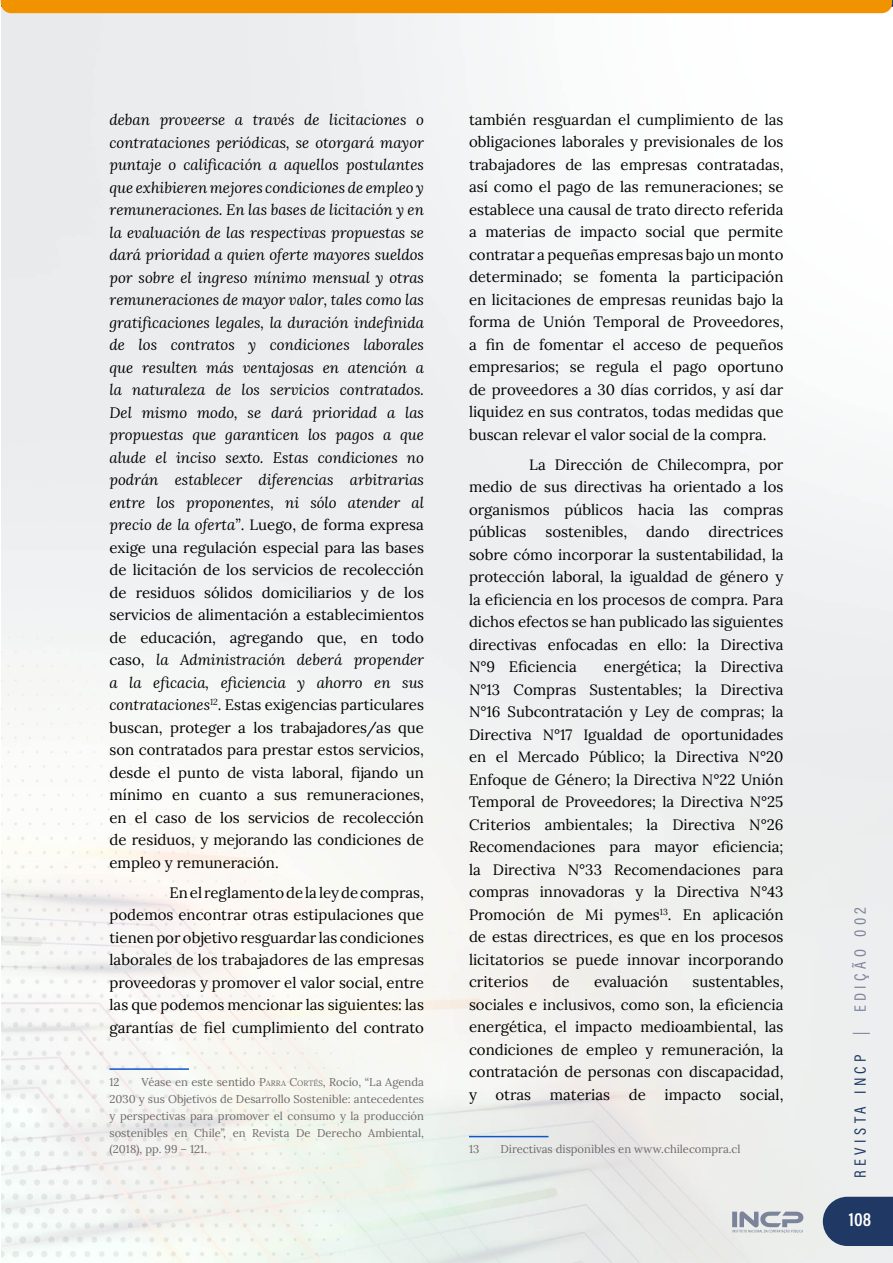
<style>
.page{position:relative;width:893px;height:1263px;background:#fff}
.page>*{position:absolute;margin:0;border:0;box-sizing:border-box;transform-origin:0 0}
.t1{font:19.35px "Acumin Variable Concept";color:#fff}
.t2{font:16.5px "Acumin Variable Concept";letter-spacing:.265em;color:#1f3864}
.t3{font:15px/22.5px "Lora";color:#000;text-align:justify}
.t4{font:italic 15px/22.5px "Lora";color:#000;text-align:justify}
.t5{font:11.25px/16.8px "Lora";color:#6f6969;text-align:justify}
.s1{font-style:normal}
.s2{font-style:inherit}
.s3{font-size:7.8px}
.s4{color:#7c849c}
</style>
<div class="page">
<img style="left:1px;top:0;width:892px;height:1263px">
<svg style="left:823px;top:1197px;width:70px;height:49px;background:#2d456d"></svg>
<div style="left:1px;top:0;width:891px;height:13px;background:#f19200"></div>
<svg style="left:732px;top:1211px;width:72px;height:22px;background:#babec7"></svg>
<hr style="left:110px;top:1068px;width:79px;height:2px;background:#15c">
<hr style="left:469px;top:1136px;width:79px;height:1px;background:#15c">
<p class="t4" style="left:110px;top:108px;width:316px">deban proveerse a través de licitaciones o contrataciones periódicas, se otorgará mayor puntaje o calificación a aquellos postulantes que exhibieren mejores condiciones de empleo y remuneraciones. En las bases de licitación y en la evaluación de las respectivas propuestas se dará prioridad a quien oferte mayores sueldos por sobre el ingreso mínimo mensual y otras remuneraciones de mayor valor, tales como las gratificaciones legales, la duración indefinida de los contratos y condiciones laborales que resulten más ventajosas en atención a la naturaleza de los servicios contratados.<br>Del mismo modo, se dará prioridad a las propuestas que garanticen los pagos a que alude el inciso sexto. Estas condiciones no podrán establecer diferencias arbitrarias entre los proponentes, ni sólo atender al precio de la oferta”<span class="s1">. Luego, de forma expresa exige una regulación especial para las bases de licitación de los servicios de recolección de residuos sólidos domiciliarios y de los servicios de alimentación a establecimientos de educación, agregando que, en todo caso,</span> la Administración deberá propender a la eficacia, eficiencia y ahorro en sus contrataciones<sup>12</sup><span class="s1">. Estas exigencias particulares buscan, proteger a los trabajadores/as que son contratados para prestar estos servicios, desde el punto de vista laboral, fijando un mínimo en cuanto a sus remuneraciones, en el caso de los servicios de recolección de residuos, y mejorando las condiciones de empleo y remuneración.</span></p>
<p class="t3" style="left:110px;top:880px;width:316px;text-indent:60px">En el reglamento de la ley de compras, podemos encontrar otras estipulaciones que tienen por objetivo resguardar las condiciones laborales de los trabajadores de las empresas proveedoras y promover el valor social, entre las que podemos mencionar las siguientes: las garantías de fiel cumplimiento del contrato</p>
<p class="t5" style="left:110px;top:1073px;width:316px;text-indent:32px">Véase en este sentido <span class="s2">P</span><span class="s3">ARRA</span> <span class="s2">C</span><span class="s3">ORTÉS</span>, Rocío, “La Agenda 2030 y sus Objetivos de Desarrollo Sostenible: antecedentes y perspectivas para promover el consumo y la producción sostenibles en Chile”, en Revista De Derecho Ambiental, (2018), pp. 99 – 121.</p>
<p class="t5" style="left:110px;top:1073px;width:12px">12</p>
<p class="t3" style="left:469px;top:107px;width:316px">también resguardan el cumplimiento de las obligaciones laborales y previsionales de los trabajadores de las empresas contratadas, así como el pago de las remuneraciones; se establece una causal de trato directo referida a materias de impacto social que permite contratar a pequeñas empresas bajo un monto determinado; se fomenta la participación en licitaciones de empresas reunidas bajo la forma de Unión Temporal de Proveedores, a fin de fomentar el acceso de pequeños empresarios; se regula el pago oportuno de proveedores a 30 días corridos, y así dar liquidez en sus contratos, todas medidas que buscan relevar el valor social de la compra.</p>
<p class="t3" style="left:469px;top:452px;width:316px;text-indent:60px">La Dirección de Chilecompra, por medio de sus directivas ha orientado a los organismos públicos hacia las compras públicas</p>
<p class="t3" style="left:469px;top:520px;width:316px;text-indent:239px">directrices sobre cómo incorporar la sustentabilidad, la protección laboral, la igualdad de género y la eficiencia en los procesos de compra. Para dichos efectos se han publicado las siguientes directivas enfocadas en ello: la Directiva N°9 Eficiencia</p>
<p class="t3" style="left:545px;top:520px;width:83px">sostenibles,</p>
<p class="t3" style="left:646px;top:520px;width:45px">dando</p>
<p class="t3" style="left:469px;top:655px;width:316px;text-indent:135px">energética; la Directiva N°13 Compras Sustentables; la Directiva N°16 Subcontratación y Ley de compras; la Directiva N°17 Igualdad de oportunidades en el Mercado Público; la Directiva N°20<br>Enfoque de Género; la Directiva N°22 Unión Temporal de Proveedores; la Directiva N°25<br>Criterios ambientales; la Directiva N°26<br>Recomendaciones para mayor eficiencia; la Directiva N°33 Recomendaciones para compras innovadoras y la Directiva N°43<br>Promoción de Mi pymes<sup>13</sup>. En aplicación de estas directrices, es que en los procesos licitatorios se puede innovar incorporando criterios</p>
<p class="t3" style="left:553px;top:970px;width:19px">de</p>
<p class="t3" style="left:594px;top:970px;width:76px">evaluación</p>
<p class="t3" style="left:469px;top:970px;width:316px;text-indent:224px">sustentables, sociales e inclusivos, como son, la eficiencia energética, el impacto medioambiental, las condiciones de empleo y remuneración, la contratación de personas con discapacidad, y otras materias de impacto social,</p>
<p class="t5" style="left:469px;top:1140px;width:12px">13</p>
<p class="t5" style="left:500px;top:1140px;width:242px">Directivas disponibles en www.chilecompra.cl</p>
<p class="t2" style="left:849px;top:1178px;width:272px;rotate:-90deg">REVISTA INCP <span class="s4">| EDIÇÃO 002</span></p>
<p class="t1" style="left:849px;top:1205px;width:24px">108</p>
</div>
